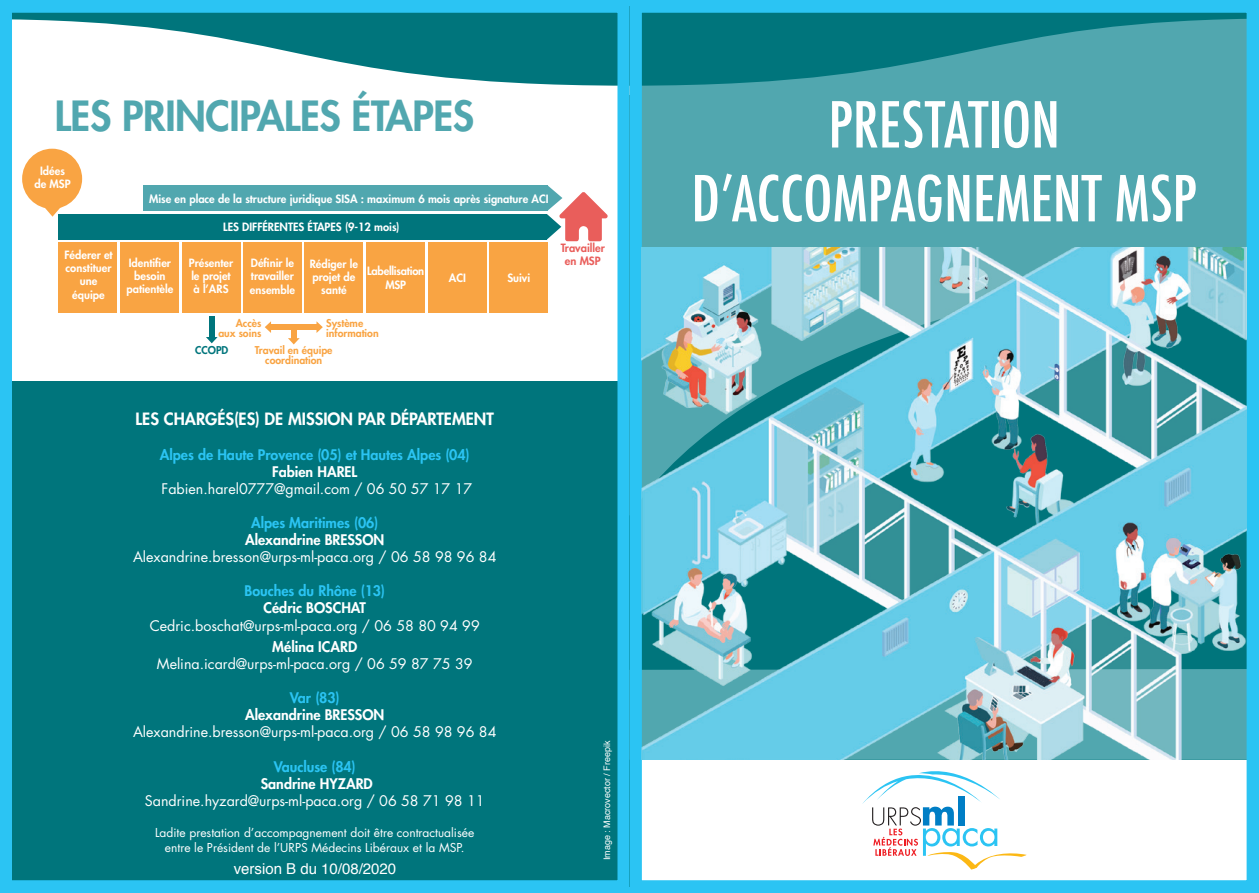
<style>
.page{position:relative;width:1259px;height:893px;background:#fff}
.page>*{position:absolute;margin:0;border:0;box-sizing:border-box;transform-origin:0 0}
.t1{font:500 condensed 61.5px "Futura";color:#fff}
.t2{font:800 40.5px "Futura Std";letter-spacing:-.01em;color:#51a7af}
.t3{font:800 16.5px "Futura Std";color:#fff}
.t4{font:15px "Helvetica";color:#fff}
.t5{font:14.25px "Futura Std";color:#fff}
.t6{font:800 14.25px "Futura Std";color:#2bc4f3}
.t7{font:800 14.25px "Futura Std";color:#fff}
.t8{font:12px "Futura Std";color:#fff}
.t9{font:800 11.1px/13.4px "Futura Std";color:#fff;text-align:center}
.t10{font:800 11.1px/13.4px "Futura Std";letter-spacing:-.02em;color:#fff;text-align:center}
.t11{font:800 11.1px/13.4px "Futura Std";color:#e95e5b;text-align:center}
.t12{font:800 10.5px/10.5px "Futura Std";color:#f9a443}
.t13{font:800 10.5px "Futura Std";color:#00757c}
.t14{font:9px "Helvetica";color:#fff}
</style>
<div class="page">
<div style="left:58px;top:214px;width:489px;height:26px;background:#00757c"></div>
<div style="left:0;top:382px;width:629px;height:511px;background:#00757c"></div>
<svg style="left:13px;top:14px;width:603px;height:72px;fill:#00757c"></svg>
<div style="left:629px;top:86px;width:616px;height:430px;background:#51a7af"></div>
<svg style="left:862px;top:771px;width:164px;height:99px"></svg>
<svg style="left:629px;top:5px;width:616px;height:81px;fill:#00757c"></svg>
<div style="left:143px;top:185px;width:404px;height:26px;background:#51a7af"></div>
<div style="left:0;top:1px;width:629px;height:891px;border:12px solid #2bc4f3"></div>
<div style="left:630px;top:1px;width:628px;height:891px;border:12px solid #2bc4f3"></div>
<img style="left:642px;top:247px;width:604px;height:513px">
<div style="left:58px;top:242px;width:59px;height:71px;background:#f9a443"></div>
<div style="left:305px;top:242px;width:58px;height:71px;background:#f9a443"></div>
<div style="left:120px;top:242px;width:58px;height:71px;background:#f9a443"></div>
<div style="left:367px;top:242px;width:58px;height:71px;background:#f9a443"></div>
<div style="left:182px;top:242px;width:58px;height:71px;background:#f9a443"></div>
<div style="left:428px;top:242px;width:58px;height:71px;background:#f9a443"></div>
<div style="left:243px;top:242px;width:58px;height:71px;background:#f9a443"></div>
<div style="left:490px;top:242px;width:58px;height:71px;background:#f9a443"></div>
<div style="left:22px;top:149px;width:60px;height:60px;background:#f9a443;border-radius:50%"></div>
<svg style="left:40px;top:206px;width:25px;height:11px"></svg>
<svg style="left:547px;top:185px;width:61px;height:56px"></svg>
<svg style="left:265px;top:321px;width:6px;height:12px"></svg>
<svg style="left:316px;top:321px;width:7px;height:12px"></svg>
<svg style="left:288px;top:330px;width:12px;height:14px"></svg>
<div style="left:269px;top:324px;width:49px;height:6px;background:#f9a443"></div>
<div style="left:291px;top:329px;width:5px;height:11px;background:#f9a443"></div>
<svg style="left:206px;top:329px;width:12px;height:14px"></svg>
<div style="left:209px;top:316px;width:5px;height:22px;background:#00757c"></div>
<div style="left:0;top:0;width:1259px;height:5px;background:#2bc4f3"></div>
<div style="left:0;top:0;width:5px;height:893px;background:#2bc4f3"></div>
<div style="left:1254px;top:0;width:5px;height:893px;background:#2bc4f3"></div>
<div style="left:0;top:888px;width:1259px;height:5px;background:#2bc4f3"></div>
<p class="t2" style="left:55px;top:91px;width:421px">LES PRINCIPALES ÉTAPES</p>
<p class="t1" style="left:828px;top:85px;width:233px">PRESTATION</p>
<p class="t1" style="left:691px;top:159px;width:507px">D’ACCOMPAGNEMENT MSP</p>
<p class="t9" style="left:40px;top:164px;width:26px">Idées</p>
<p class="t9" style="left:34px;top:177px;width:38px">de MSP</p>
<p class="t9" style="left:149px;top:192px;width:401px">Mise en place de la structure juridique SISA : maximum 6 mois après signature ACI</p>
<p class="t9" style="left:223px;top:220px;width:178px">LES DIFFÉRENTES ÉTAPES (9-12 mois)</p>
<p class="t9" style="left:64px;top:248px;width:50px">Féderer et constituer une équipe</p>
<p class="t9" style="left:126px;top:256px;width:48px">Identifier besoin patientèle</p>
<p class="t9" style="left:189px;top:256px;width:46px;text-align:left">Présenter le projet</p>
<p class="t9" style="left:250px;top:256px;width:47px;text-align:justify">Définir le travailler ensemble</p>
<p class="t12" style="left:236px;top:317px;width:27px">Accès</p>
<p class="t12" style="left:218px;top:328px;width:45px">aux soins</p>
<p class="t12" style="left:326px;top:317px;width:54px">Système information</p>
<p class="t12" style="left:255px;top:345px;width:79px;text-align:center">Travail en équipe coordination</p>
<p class="t9" style="left:310px;top:257px;width:50px">Rédiger le projet de santé</p>
<p class="t10" style="left:367px;top:265px;width:58px">Labellisation<br>MSP</p>
<p class="t9" style="left:193px;top:282px;width:37px">à l’ARS</p>
<p class="t13" style="left:195px;top:343px;width:35px">CCOPD</p>
<p class="t9" style="left:449px;top:271px;width:19px">ACI</p>
<p class="t9" style="left:507px;top:271px;width:24px">Suivi</p>
<p class="t3" style="left:136px;top:409px;width:360px">LES CHARGÉS(ES) DE MISSION PAR DÉPARTEMENT</p>
<p class="t6" style="left:160px;top:445px;width:311px">Alpes de Haute Provence (05) et Hautes Alpes (04)</p>
<p class="t7" style="left:272px;top:462px;width:87px">Fabien HAREL</p>
<p class="t5" style="left:161px;top:479px;width:312px">Fabien.harel0777@gmail.com / 06 50 57 17 17</p>
<p class="t6" style="left:251px;top:514px;width:129px">Alpes Maritimes (06)</p>
<p class="t7" style="left:245px;top:531px;width:141px">Alexandrine BRESSON</p>
<p class="t5" style="left:133px;top:548px;width:365px">Alexandrine.bresson@urps-ml-paca.org / 06 58 98 96 84</p>
<p class="t6" style="left:244px;top:582px;width:142px">Bouches du Rhône (13)</p>
<p class="t7" style="left:263px;top:599px;width:104px">Cédric BOSCHAT</p>
<p class="t5" style="left:150px;top:616px;width:331px">Cedric.boschat@urps-ml-paca.org / 06 58 80 94 99</p>
<p class="t7" style="left:272px;top:638px;width:86px">Mélina ICARD</p>
<p class="t5" style="left:157px;top:655px;width:317px">Melina.icard@urps-ml-paca.org / 06 59 87 75 39</p>
<p class="t6" style="left:290px;top:689px;width:51px">Var (83)</p>
<p class="t7" style="left:245px;top:706px;width:141px">Alexandrine BRESSON</p>
<p class="t5" style="left:133px;top:723px;width:365px">Alexandrine.bresson@urps-ml-paca.org / 06 58 98 96 84</p>
<p class="t6" style="left:274px;top:757px;width:83px">Vaucluse (84)</p>
<p class="t7" style="left:261px;top:774px;width:114px">Sandrine HYZARD</p>
<p class="t5" style="left:145px;top:791px;width:341px">Sandrine.hyzard@urps-ml-paca.org / 06 58 71 98 11</p>
<p class="t8" style="left:155px;top:825px;width:321px">Ladite prestation d’accompagnement doit être contractualisée</p>
<p class="t8" style="left:165px;top:840px;width:301px">entre le Président de l’URPS Médecins Libéraux et la MSP.</p>
<p class="t4" style="left:234px;top:858px;width:164px">version B du 10/08/2020</p>
<p class="t11" style="left:561px;top:241px;width:45px">Travailler en MSP</p>
<p class="t14" style="left:600px;top:860px;width:121px;rotate:-90deg">Image : Macrovector / Freepik</p>
</div>
